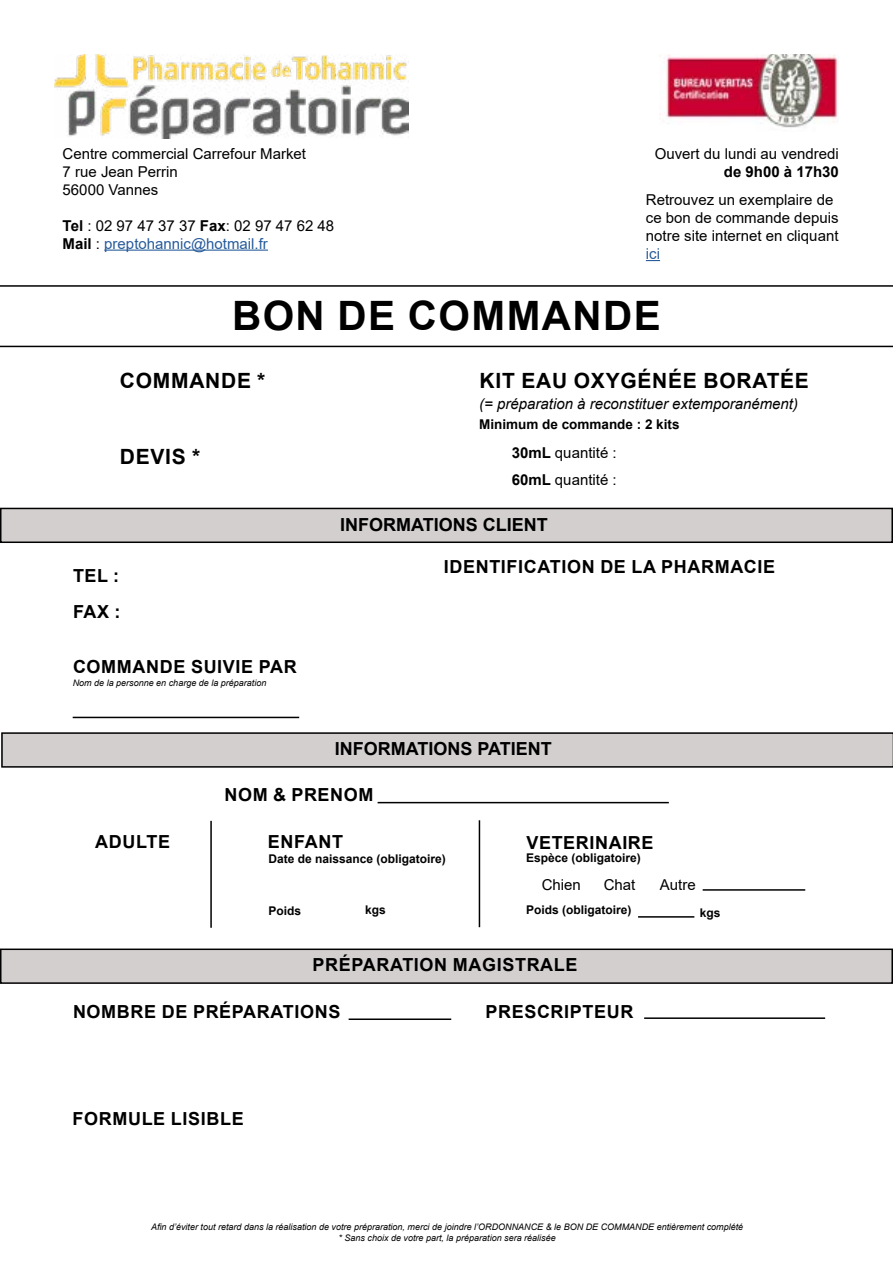
<style>
.page{position:relative;width:893px;height:1263px;background:#fff}
.page>*{position:absolute;margin:0;border:0;box-sizing:border-box;transform-origin:0 0}
.t1{font:700 40.5px "Arial";letter-spacing:.035em;color:#000}
.t2{font:700 21px "Arial";letter-spacing:.035em;color:#000}
.t3{font:700 18px/35.5px "Arial";letter-spacing:.035em;color:#000}
.t4{font:700 18px "Arial";color:#000}
.t5{font:15px/18px "Arial";color:#000}
.t6{font:italic 15px "Arial";color:#000}
.t7{font:700 15px "Arial";color:#000}
.t8{font:15px "Arial";color:#275b9b}
.t9{font:700 13.5px "Arial";color:#000}
.t10{font:700 12px "Arial";color:#000}
.t11{font:italic 9px/10.8px "Arial";color:#000;text-align:center}
.s1{font-weight:700}
.s2{color:#275b9b}
</style>
<div class="page">
<img style="left:54px;top:54px;width:355px;height:85px">
<img style="left:665px;top:54px;width:174px;height:74px">
<hr style="left:104px;top:250px;width:164px;height:1px;background:#275b9b">
<hr style="left:0;top:285px;width:893px;height:2px;background:#000">
<hr style="left:0;top:346px;width:893px;height:1px;background:#000">
<div style="left:1px;top:508px;width:891px;height:34px;background:#d4cfcf"></div>
<div style="left:0;top:508px;width:893px;height:35px;border:2px solid #000"></div>
<hr style="left:378px;top:802px;width:291px;height:1px;background:#000">
<svg style="left:1px;top:732px;width:892px;height:36px;background:#c2bdbd"></svg>
<hr style="left:703px;top:889px;width:102px;height:2px;background:#000">
<div style="left:1px;top:949px;width:891px;height:34px;background:#d4cfcf"></div>
<div style="left:0;top:948px;width:893px;height:36px;border:2px solid #000"></div>
<hr style="left:638px;top:916px;width:56px;height:2px;background:#000">
<hr style="left:349px;top:1018px;width:102px;height:2px;background:#000">
<hr style="left:644px;top:1017px;width:181px;height:2px;background:#000">
<hr style="left:73px;top:717px;width:226px;height:1px;background:#000">
<hr style="left:210px;top:821px;width:2px;height:107px;background:#000">
<hr style="left:479px;top:820px;width:1px;height:107px;background:#000">
<svg style="left:646px;top:260px;width:14px;height:1px"></svg>
<p class="t5" style="left:63px;top:144px;width:245px">Centre commercial Carrefour Market<br>7 rue Jean Perrin<br>56000 Vannes</p>
<p class="t5" style="left:63px;top:216px;width:273px"><span class="s1">Tel</span> : 02 97 47 37 37 <span class="s1">Fax</span>: 02 97 47 62 48<br><span class="s1">Mail</span> : <span class="s2">preptohannic@hotmail.fr</span></p>
<p class="t5" style="left:655px;top:144px;width:186px">Ouvert du lundi au vendredi</p>
<p class="t7" style="left:724px;top:161px;width:117px">de 9h00 à 17h30</p>
<p class="t5" style="left:646px;top:191px;width:194px">Retrouvez un exemplaire de ce bon de commande depuis notre site internet en cliquant</p>
<p class="t8" style="left:646px;top:243px;width:16px">ici</p>
<h1 class="t1" style="left:232px;top:287px;width:430px">BON DE COMMANDE</h1>
<h2 class="t2" style="left:120px;top:366px;width:147px">COMMANDE *</h2>
<h2 class="t2" style="left:120px;top:442px;width:82px">DEVIS *</h2>
<p class="t3" style="left:73px;top:558px;width:49px">TEL :<br>FAX :</p>
<p class="t3" style="left:73px;top:649px;width:225px">COMMANDE SUIVIE PAR</p>
<p class="t11" style="left:73px;top:677px;width:195px">Nom de la personne en charge de la préparation</p>
<h2 class="t2" style="left:480px;top:366px;width:331px">KIT EAU OXYGÉNÉE BORATÉE</h2>
<p class="t9" style="left:479px;top:415px;width:202px">Minimum de commande : 2 kits</p>
<p class="t5" style="left:512px;top:439px;width:106px;line-height:27.3px"><span class="s1">30mL</span> quantité :<br><span class="s1">60mL</span> quantité :</p>
<p class="t4" style="left:340px;top:512px;width:209px">INFORMATIONS CLIENT</p>
<p class="t6" style="left:479px;top:394px;width:320px">(= préparation à reconstituer extemporanément)</p>
<p class="t3" style="left:444px;top:549px;width:333px">IDENTIFICATION DE LA PHARMACIE</p>
<p class="t4" style="left:335px;top:736px;width:218px">INFORMATIONS PATIENT</p>
<p class="t3" style="left:224px;top:777px;width:151px">NOM &amp; PRENOM</p>
<p class="t3" style="left:95px;top:824px;width:76px">ADULTE</p>
<p class="t3" style="left:268px;top:824px;width:77px">ENFANT</p>
<p class="t3" style="left:526px;top:825px;width:129px">VETERINAIRE</p>
<p class="t10" style="left:268px;top:850px;width:179px">Date de naissance (obligatoire)</p>
<p class="t10" style="left:526px;top:849px;width:116px">Espèce (obligatoire)</p>
<p class="t10" style="left:268px;top:902px;width:34px">Poids</p>
<p class="t10" style="left:365px;top:902px;width:22px">kgs</p>
<p class="t5" style="left:542px;top:876px;width:41px">Chien</p>
<p class="t5" style="left:604px;top:876px;width:33px">Chat</p>
<p class="t5" style="left:660px;top:876px;width:37px">Autre</p>
<p class="t10" style="left:526px;top:902px;width:107px">Poids (obligatoire)</p>
<p class="t10" style="left:700px;top:904px;width:22px">kgs</p>
<p class="t3" style="left:313px;top:947px;width:266px">PRÉPARATION MAGISTRALE</p>
<p class="t3" style="left:73px;top:994px;width:269px">NOMBRE DE PRÉPARATIONS</p>
<p class="t3" style="left:485px;top:994px;width:149px">PRESCRIPTEUR</p>
<p class="t3" style="left:73px;top:1100px;width:173px">FORMULE LISIBLE</p>
<p class="t11" style="left:151px;top:1221px;width:594px">Afin d’éviter tout retard dans la réalisation de votre prépraration, merci de joindre l’ORDONNANCE &amp; le BON DE COMMANDE entièrement complété * Sans choix de votre part, la préparation sera réalisée</p>
</div>
